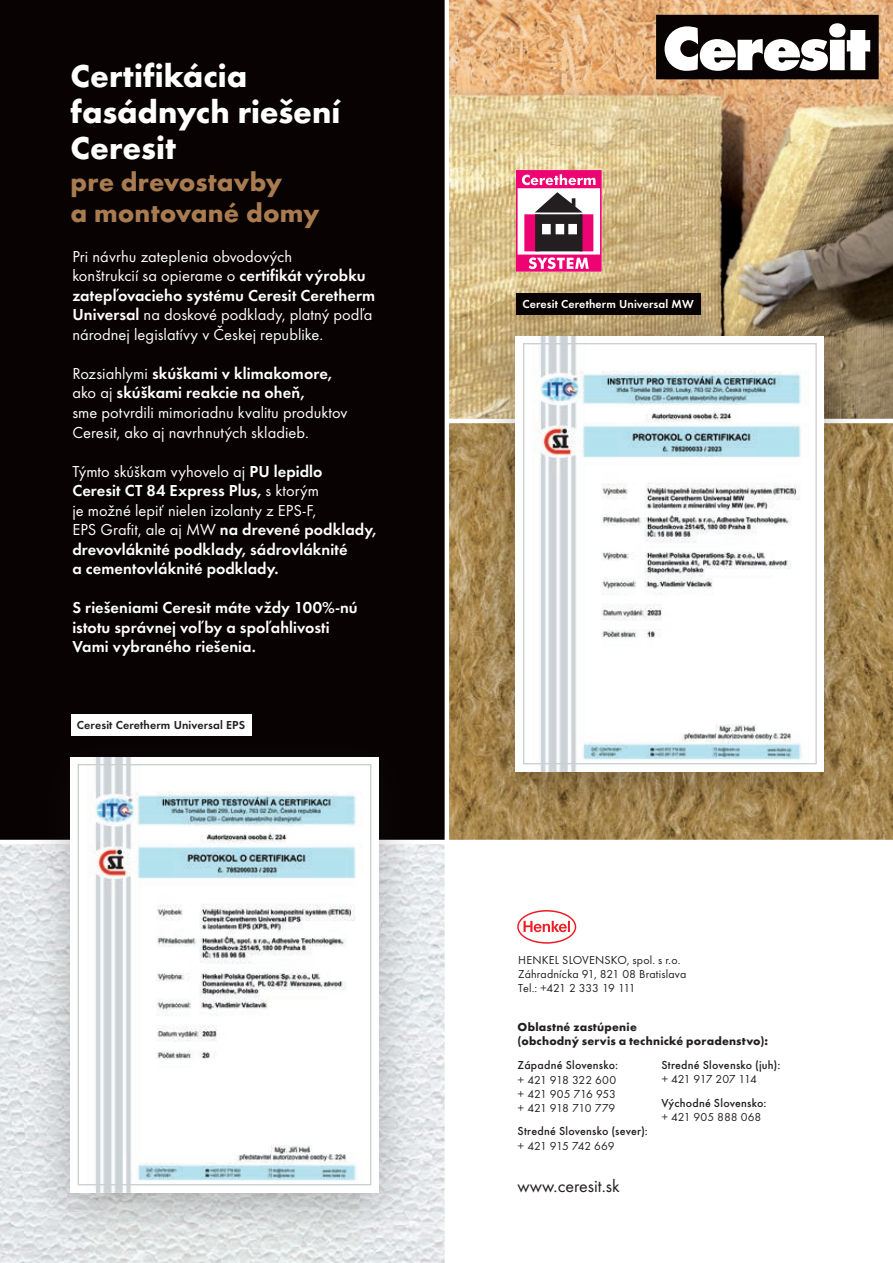
<style>
.page{position:relative;width:893px;height:1263px;background:#fff}
.page>*{position:absolute;margin:0;border:0;box-sizing:border-box;transform-origin:0 0}
.t1{font:700 33px/36px "Futura TOT";color:#fff}
.t2{font:700 27px/31.5px "Futura TOT";letter-spacing:.005em;color:#a97b50}
.t3{font:18px "Futura TOT";color:#231f20}
.t4{font:16.5px/19.5px "Futura TOT";color:#fff}
.t5{font:600 16.5px/19.5px "Futura TOT";letter-spacing:.005em;color:#fff}
.t6{font:500 12px "Futura TOT";letter-spacing:.02em;color:#231f20}
.t7{font:12px/14.2px "Futura TOT";letter-spacing:.015em;color:#231f20}
.t8{font:700 12px/14.2px "Futura TOT";letter-spacing:.02em;color:#231f20}
.t9{font:12px/14.2px "Futura TOT";letter-spacing:-.005em;color:#231f20;text-align:justify}
.t10{font:600 12px "Futura TOT";letter-spacing:.01em;color:#231f20}
.t11{font:600 12px "Futura TOT";letter-spacing:.01em;color:#fff}
.t12{font:12px "Futura TOT";letter-spacing:-.035em;color:#231f20}
.t13{font:12px "Futura TOT";letter-spacing:-.055em;color:#231f20}
.s1{font-weight:600}
.s2{font-weight:400}
</style>
<div class="page">
<img style="left:0;top:844px;width:445px;height:419px">
<img style="left:449px;top:423px;width:444px;height:417px">
<svg style="left:449px;top:0;width:444px;height:419px;background:#c7aa7c"></svg>
<div style="left:0;top:0;width:447px;height:842px;background:#080302"></div>
<hr style="left:0;top:840px;width:893px;height:4px;background:#fff">
<hr style="left:445px;top:0;width:4px;height:1263px;background:#fff">
<div style="left:656px;top:15px;width:223px;height:64px;background:#080302"></div>
<svg style="left:665px;top:23px;width:205px;height:48px"></svg>
<div style="left:473px;top:304px;width:394px;height:522px;background:#231f20;opacity:.3"></div>
<img style="left:516px;top:336px;width:308px;height:435px">
<div style="left:523px;top:343px;width:294px;height:421px;border:1px solid #cdd0d1"></div>
<div style="left:516px;top:293px;width:184px;height:22px;background:#080302"></div>
<div style="left:27px;top:725px;width:395px;height:522px;background:#231f20;opacity:.3"></div>
<img style="left:71px;top:757px;width:307px;height:435px">
<div style="left:78px;top:764px;width:293px;height:421px;border:1px solid #cdd0d1"></div>
<div style="left:71px;top:714px;width:180px;height:22px;background:#fff"></div>
<svg style="left:517px;top:910px;width:59px;height:34px"></svg>
<svg style="left:516px;top:170px;width:86px;height:102px"></svg>
<h1 class="t1" style="left:71px;top:57px;width:271px">Certifikácia fasádnych riešení<br>Ceresit</h1>
<h2 class="t2" style="left:71px;top:165px;width:250px">pre drevostavby<br>a montované domy</h2>
<p class="t4" style="left:72px;top:247px;width:304px">Pri návrhu zateplenia obvodových<br>konštrukcií sa opierame o <span class="s1">certifikát výrobku zatepľovacieho systému Ceresit Ceretherm Universal</span> na doskové podklady, platný podľa národnej legislatívy v Českej republike.</p>
<p class="t4" style="left:72px;top:364px;width:277px">Rozsiahlymi <span class="s1">skúškami v klimakomore, </span>ako aj <span class="s1">skúškami reakcie na oheň,<br></span>sme potvrdili mimoriadnu kvalitu produktov Ceresit, ako aj navrhnutých skladieb.</p>
<p class="t5" style="left:72px;top:461px;width:305px"><span class="s2">Týmto skúškam vyhovelo aj</span> PU lepidlo<br>Ceresit CT 84 Express Plus, <span class="s2">s ktorým<br>je možné lepiť nielen izolanty z EPS-F,<br>EPS Grafit, ale aj MW</span> na drevené podklady, drevovláknité podklady, sádrovláknité<br>a cementovláknité podklady.</p>
<p class="t5" style="left:72px;top:598px;width:287px">S riešeniami Ceresit máte vždy 100%-nú istotu správnej voľby a spoľahlivosti<br>Vami vybraného riešenia.</p>
<p class="t10" style="left:77px;top:718px;width:170px">Ceresit Ceretherm Universal EPS</p>
<p class="t11" style="left:522px;top:297px;width:173px">Ceresit Ceretherm Universal MW</p>
<p class="t7" style="left:518px;top:953px;width:170px">HENKEL SLOVENSKO, spol. s r.o.<br>Záhradnícka 91, 821 08 Bratislava<br>Tel.: +421 2 333 19 111</p>
<p class="t8" style="left:518px;top:1019px;width:252px">Oblastné zastúpenie<br>(obchodný servis a technické poradenstvo):</p>
<p class="t6" style="left:518px;top:1058px;width:102px">Západné Slovensko:</p>
<p class="t9" style="left:518px;top:1072px;width:100px">+ 421 918 322 600 + 421 905 716 953 + 421 918 710 779</p>
<p class="t6" style="left:518px;top:1124px;width:132px">Stredné Slovensko (sever):</p>
<p class="t12" style="left:518px;top:1138px;width:99px">+ 421 915 742 669</p>
<p class="t3" style="left:518px;top:1176px;width:104px">www.ceresit.sk</p>
<p class="t6" style="left:661px;top:1058px;width:121px">Stredné Slovensko (juh):</p>
<p class="t13" style="left:661px;top:1072px;width:97px">+ 421 917 207 114</p>
<p class="t6" style="left:661px;top:1096px;width:107px">Východné Slovensko:</p>
<p class="t9" style="left:661px;top:1110px;width:101px">+ 421 905 888 068</p>
</div>
